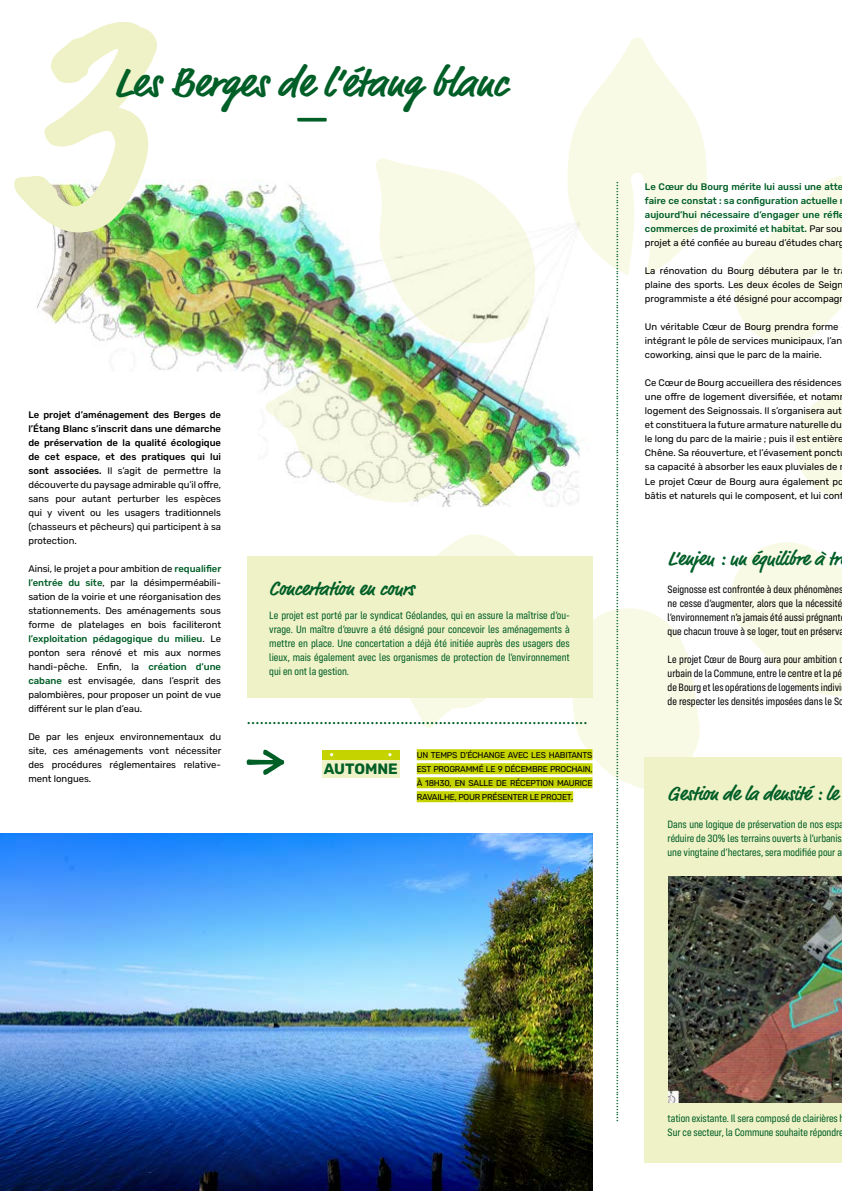
<style>
.page{position:relative;width:842px;height:1191px;background:#fff}
.page>*{position:absolute;margin:0;border:0;box-sizing:border-box;transform-origin:0 0}
.t1{font:700 41px/35px "Market Pro";color:#005e27;text-align:center}
.t2{font:700 20px "Market Pro";color:#005e27}
.t3{font:700 15px "Market Pro";color:#005e27}
.t4{font:700 15px "Rubik";color:#005e27}
.t5{font:11px/14px "Config Condensed";letter-spacing:-.005em;color:#005e27}
.t6{font:11px/14px "Config Condensed";color:#000}
.t7{font:700 10px "Market Pro";color:#005e27}
.t8{font:9.5px/14px "Rubik";color:#000;text-align:justify}
.t9{font:500 9.5px/14px "Rubik";color:#005e27}
.t10{font:8.5px/14px "Rubik";letter-spacing:-.03em;color:#000;text-align:justify}
.s1{font-weight:500}
.s2{font-weight:500;color:#005e27}
.s3{font-weight:400;color:#000}
</style>
<div class="page">
<img style="left:0;top:833px;width:592px;height:358px">
<img style="left:36px;top:180px;width:544px;height:327px">
<svg style="left:795px;top:392px;width:47px;height:105px"></svg>
<svg style="left:731px;top:542px;width:111px;height:154px"></svg>
<svg style="left:563px;top:608px;width:137px;height:188px"></svg>
<svg style="left:410px;top:534px;width:107px;height:194px"></svg>
<img style="left:264px;top:359px;width:210px;height:143px">
<svg style="left:375px;top:158px;width:179px;height:185px"></svg>
<svg style="left:567px;top:38px;width:140px;height:238px"></svg>
<svg style="left:735px;top:176px;width:107px;height:168px"></svg>
<div style="left:247px;top:556px;width:345px;height:142px;background:#eff1c6"></div>
<svg style="left:247px;top:749px;width:37px;height:26px"></svg>
<div style="left:322px;top:759px;width:78px;height:19px;background:#eff1c6"></div>
<div style="left:322px;top:749px;width:78px;height:10px;background:#c5d300"></div>
<svg style="left:14px;top:22px;width:143px;height:210px"></svg>
<div style="left:417px;top:749px;width:175px;height:11px;background:#c5d300"></div>
<div style="left:417px;top:763px;width:175px;height:11px;background:#c5d300"></div>
<div style="left:417px;top:777px;width:175px;height:11px;background:#c5d300"></div>
<div style="left:417px;top:791px;width:156px;height:11px;background:#c5d300"></div>
<div style="left:645px;top:757px;width:197px;height:405px;background:#eff1c6"></div>
<img style="left:668px;top:876px;width:174px;height:226px">
<h1 class="t1" style="left:114px;top:67px;width:395px">Les Berges de l’étang blanc —</h1>
<p class="t8" style="left:28px;top:408px;width:194px"><span class="s1">Le projet d’aménagement des Berges de l’Étang Blanc s’inscrit dans une démarche de préservation de la qualité écologique de cet espace, et des pratiques qui lui sont associées.</span> Il s’agit de permettre la découverte du paysage admirable qu’il offre, sans pour autant perturber les espèces qui y vivent ou les usagers traditionnels (chasseurs et pêcheurs) qui participent à sa protection.</p>
<p class="t8" style="left:28px;top:562px;width:194px">Ainsi, le projet a pour ambition de <span class="s2">requalifier l’entrée du site</span>, par la désimperméabili&shy;sation de la voirie et une réorganisation des stationnements. Des aménagements sous forme de platelages en bois faciliteront <span class="s2">l’exploitation pédagogique du milieu</span>. Le ponton sera rénové et mis aux normes handi-pêche. Enfin, la <span class="s2">création d’une cabane</span> est envisagée, dans l’esprit des palombières, pour proposer un point de vue différent sur le plan d’eau.</p>
<p class="t8" style="left:28px;top:730px;width:194px">De par les enjeux environnementaux du site, ces aménagements vont nécessiter des procédures réglementaires relative&shy;ment longues.</p>
<h2 class="t2" style="left:269px;top:574px;width:147px">Concertation en cours</h2>
<p class="t5" style="left:269px;top:608px;width:302px;text-align:justify">Le projet est porté par le syndicat Géolandes, qui en assure la maîtrise d’ou&shy;vrage. Un maître d’œuvre a été désigné pour concevoir les aménagements à mettre en place. Une concertation a déjà été initiée auprès des usagers des lieux, mais également avec les organismes de protection de l’environnement qui en ont la gestion.</p>
<h3 class="t3" style="left:247px;top:709px;width:342px">................................................................................</h3>
<h3 class="t4" style="left:324px;top:760px;width:76px">AUTOMNE</h3>
<p class="t10" style="left:417px;top:748px;width:177px">UN TEMPS D’ÉCHANGE AVEC LES HABITANTS EST PROGRAMMÉ LE 9 DÉCEMBRE PROCHAIN, À 18H30, EN SALLE DE RÉCEPTION MAURICE RAVAILHE, POUR PRÉSENTER LE PROJET.</p>
<p class="t7" style="left:627px;top:181px;width:942px;rotate:90deg">...........................................................................................................................................................................................................................................................................................................................................</p>
<p class="t9" style="left:645px;top:180px;width:201px">Le Cœur du Bourg mérite lui aussi une atte faire ce constat : sa configuration actuelle aujourd’hui nécessaire d’engager une réfle commerces de proximité et habitat. <span class="s3">Par sou projet a été confiée au bureau d’études charg</span></p>
<p class="t8" style="left:645px;top:264px;width:200px;text-align:left">La rénovation du Bourg débutera par le tr plaine des sports. Les deux écoles de Seign programmiste a été désigné pour accompag</p>
<p class="t8" style="left:645px;top:320px;width:199px;text-align:left">Un véritable Cœur de Bourg prendra forme intégrant le pôle de services municipaux, l’an coworking, ainsi que le parc de la mairie.</p>
<p class="t8" style="left:645px;top:376px;width:200px;text-align:left">Ce Cœur de Bourg accueillera des résidences une offre de logement diversifiée, et notam logement des Seignossais. Il s’organisera aut et constituera la future armature naturelle du le long du parc de la mairie ; puis il est entière Chêne. Sa réouverture, et l’évasement ponct sa capacité à absorber les eaux pluviales de Le projet Cœur de Bourg aura également po bâtis et naturels qui le composent, et lui conf</p>
<h2 class="t2" style="left:668px;top:544px;width:174px">L’enjeu : un équilibre à tr</h2>
<p class="t6" style="left:668px;top:582px;width:178px">Seignosse est confrontée à deux phénomènes ne cesse d’augmenter, alors que la nécessité l’environnement n’a jamais été aussi prégnant que chacun trouve à se loger, tout en préserva</p>
<p class="t6" style="left:668px;top:652px;width:178px">Le projet Cœur de Bourg aura pour ambition d urbain de la Commune, entre le centre et la pé de Bourg et les opérations de logements indivi de respecter les densités imposées dans le Sc</p>
<h2 class="t2" style="left:668px;top:779px;width:172px">Gestion de la densité : le</h2>
<p class="t5" style="left:668px;top:817px;width:178px">Dans une logique de préservation de nos espa réduire de 30% les terrains ouverts à l’urbanis une vingtaine d’hectares, sera modifiée pour a</p>
<p class="t5" style="left:668px;top:1111px;width:178px">tation existante. Il sera composé de clairières<br>Sur ce secteur, la Commune souhaite répondre</p>
</div>
